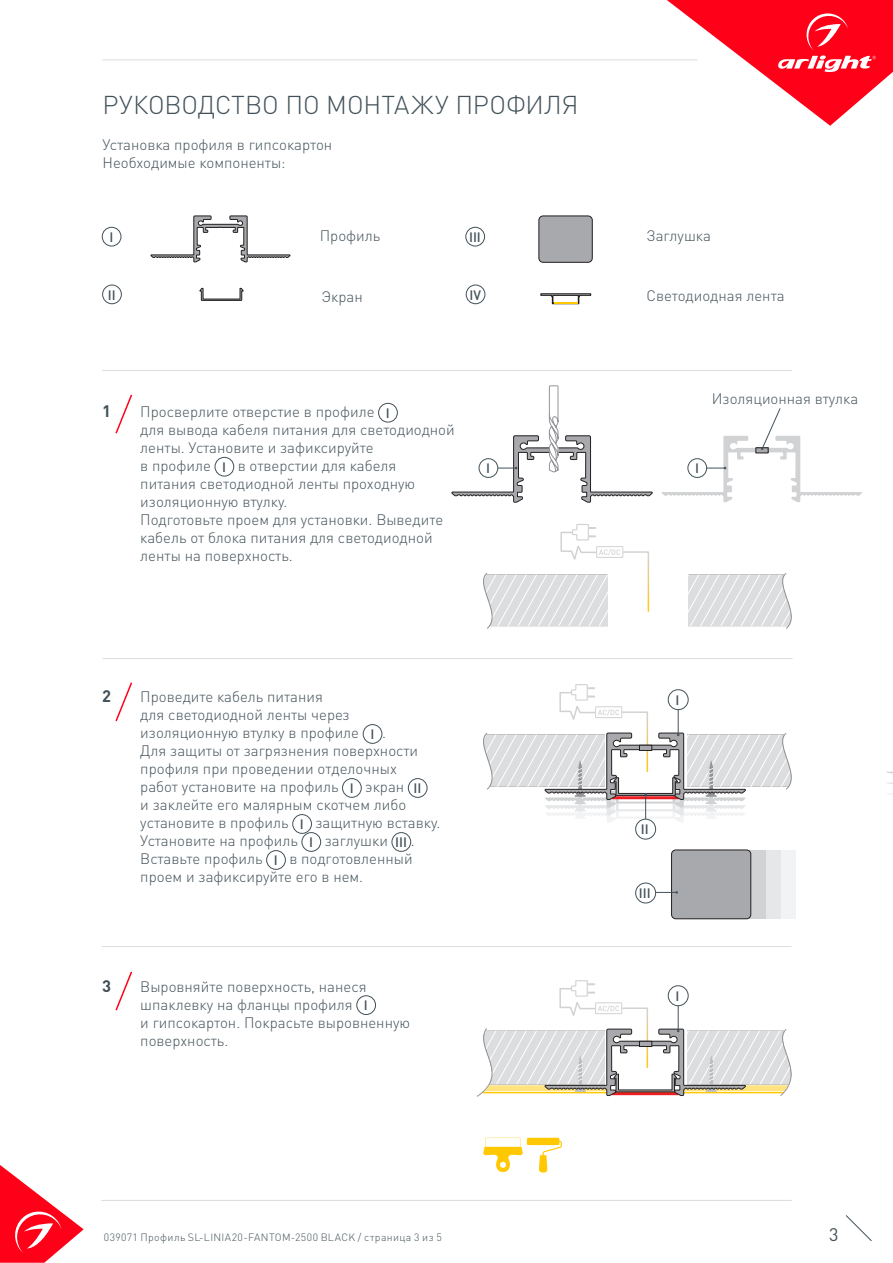
<style>
.page{position:relative;width:893px;height:1263px;background:#fff}
.page>*{position:absolute;margin:0;border:0;box-sizing:border-box;transform-origin:0 0}
.t1{font:300 25.5px "DIN Pro";letter-spacing:-.005em;color:#425159}
.t2{font:18px "DIN Pro";color:#425159}
.t3{font:700 16.5px "DIN Pro";color:#425159}
.t4{font:300 15px/18px "DIN Pro";color:#425159}
.t5{font:500 13.5px "DIN Pro";color:#425159}
.t6{font:300 10.5px "DIN Pro";letter-spacing:.035em;color:#425159}
</style>
<div class="page">
<svg style="left:0;top:1165px;width:84px;height:98px"></svg>
<svg style="left:845px;top:1215px;width:27px;height:26px"></svg>
<svg style="left:667px;top:0;width:226px;height:126px"></svg>
<hr style="left:102px;top:60px;width:595px;height:1px;background:#dcdddf">
<div style="left:717px;top:850px;width:79px;height:69px;background:#f2f3f4"></div>
<div style="left:702px;top:850px;width:79px;height:69px;background:#e6e7e9"></div>
<div style="left:687px;top:850px;width:79px;height:69px;background:#d1d2d4"></div>
<div style="left:671px;top:850px;width:80px;height:69px;background:#a8a9ad;border-radius:4px"></div>
<div style="left:671px;top:850px;width:80px;height:69px;border:1px solid #231f20;border-radius:4px"></div>
<svg style="left:540px;top:293px;width:51px;height:11px"></svg>
<hr style="left:554px;top:302px;width:23px;height:2px;background:#ffc800">
<div style="left:102px;top:227px;width:19px;height:19px;border:1px solid #425159;border-radius:50%"></div>
<div style="left:102px;top:285px;width:20px;height:19px;border:1px solid #425159;border-radius:50%"></div>
<div style="left:466px;top:227px;width:19px;height:19px;border:1px solid #425159;border-radius:50%"></div>
<div style="left:466px;top:285px;width:19px;height:19px;border:1px solid #425159;border-radius:50%"></div>
<svg style="left:151px;top:216px;width:140px;height:46px"></svg>
<div style="left:539px;top:216px;width:53px;height:46px;background:#a8a9ad;border-radius:4px"></div>
<div style="left:539px;top:216px;width:53px;height:46px;border:1px solid #231f20;border-radius:4px"></div>
<svg style="left:886px;top:771px;width:7px;height:24px"></svg>
<hr style="left:102px;top:1200px;width:689px;height:1px;background:#dcdddf">
<hr style="left:102px;top:370px;width:690px;height:1px;background:#dcdddf">
<hr style="left:103px;top:658px;width:690px;height:1px;background:#dcdddf">
<hr style="left:102px;top:946px;width:689px;height:1px;background:#dcdddf">
<div style="left:378px;top:403px;width:20px;height:19px;border:1px solid #425159;border-radius:50%"></div>
<div style="left:215px;top:457px;width:19px;height:19px;border:1px solid #425159;border-radius:50%"></div>
<div style="left:357px;top:995px;width:19px;height:20px;border:1px solid #425159;border-radius:50%"></div>
<div style="left:363px;top:724px;width:19px;height:19px;border:1px solid #425159;border-radius:50%"></div>
<div style="left:342px;top:778px;width:19px;height:19px;border:1px solid #425159;border-radius:50%"></div>
<div style="left:408px;top:778px;width:19px;height:19px;border:1px solid #425159;border-radius:50%"></div>
<div style="left:293px;top:814px;width:19px;height:19px;border:1px solid #425159;border-radius:50%"></div>
<div style="left:302px;top:832px;width:19px;height:19px;border:1px solid #425159;border-radius:50%"></div>
<div style="left:392px;top:832px;width:19px;height:19px;border:1px solid #425159;border-radius:50%"></div>
<div style="left:266px;top:850px;width:20px;height:19px;border:1px solid #425159;border-radius:50%"></div>
<svg style="left:115px;top:394px;width:18px;height:40px"></svg>
<svg style="left:115px;top:682px;width:18px;height:40px"></svg>
<svg style="left:115px;top:971px;width:18px;height:40px"></svg>
<svg style="left:483px;top:1138px;width:62px;height:34px"></svg>
<svg style="left:483px;top:524px;width:309px;height:105px"></svg>
<svg style="left:662px;top:408px;width:200px;height:94px"></svg>
<svg style="left:452px;top:385px;width:201px;height:117px"></svg>
<svg style="left:635px;top:823px;width:111px;height:97px"></svg>
<svg style="left:545px;top:1137px;width:17px;height:36px"></svg>
<svg style="left:199px;top:288px;width:45px;height:13px"></svg>
<svg style="left:477px;top:980px;width:315px;height:117px"></svg>
<div style="left:636px;top:819px;width:20px;height:20px;background:#fff;border-radius:50%"></div>
<div style="left:635px;top:819px;width:21px;height:20px;border:1px solid #425159;border-radius:50%"></div>
<svg style="left:483px;top:684px;width:309px;height:139px"></svg>
<p class="t1" style="left:103px;top:87px;width:477px">РУКОВОДСТВО ПО МОНТАЖУ ПРОФИЛЯ</p>
<p class="t4" style="left:103px;top:134px;width:231px">Установка профиля в гипсокартон</p>
<p class="t4" style="left:103px;top:152px;width:185px">Необходимые компоненты:</p>
<p class="t5" style="left:109px;top:228px;width:5px">I</p>
<p class="t5" style="left:108px;top:285px;width:9px">II</p>
<p class="t4" style="left:320px;top:226px;width:62px">Профиль</p>
<p class="t4" style="left:321px;top:287px;width:43px">Экран</p>
<p class="t5" style="left:469px;top:228px;width:13px">III</p>
<p class="t5" style="left:470px;top:285px;width:13px">IV</p>
<p class="t3" style="left:102px;top:400px;width:10px">1</p>
<p class="t4" style="left:140px;top:402px;width:236px">Просверлите отверстие в профиле</p>
<p class="t5" style="left:386px;top:404px;width:5px">I</p>
<p class="t4" style="left:140px;top:420px;width:316px">для вывода кабеля питания для светодиодной ленты. Установите и зафиксируйте<br>в профиле</p>
<p class="t4" style="left:140px;top:456px;width:304px;text-indent:97px">в отверстии для кабеля питания светодиодной ленты проходную изоляционную втулку.<br>Подготовьте проем для установки. Выведите кабель от блока питания для светодиодной ленты на поверхность.</p>
<p class="t5" style="left:222px;top:458px;width:5px">I</p>
<p class="t5" style="left:486px;top:459px;width:5px">I</p>
<p class="t3" style="left:102px;top:685px;width:10px">2</p>
<p class="t4" style="left:140px;top:687px;width:220px">Проведите кабель питания<br>для светодиодной ленты через изоляционную втулку в профиле</p>
<p class="t5" style="left:370px;top:725px;width:5px">I</p>
<p class="t4" style="left:140px;top:723px;width:279px;text-indent:242px">.<br>Для защиты от загрязнения поверхности профиля при проведении отделочных работ установите на профиль</p>
<p class="t5" style="left:350px;top:779px;width:5px">I</p>
<p class="t4" style="left:365px;top:777px;width:41px">экран</p>
<p class="t5" style="left:414px;top:779px;width:9px">II</p>
<p class="t4" style="left:140px;top:795px;width:268px">и заклейте его малярным скотчем либо установите в профиль</p>
<p class="t5" style="left:300px;top:815px;width:5px">I</p>
<p class="t4" style="left:315px;top:813px;width:126px">защитную вставку.</p>
<p class="t4" style="left:140px;top:831px;width:159px">Установите на профиль</p>
<p class="t5" style="left:309px;top:833px;width:5px">I</p>
<p class="t4" style="left:325px;top:831px;width:65px">заглушки</p>
<p class="t5" style="left:395px;top:833px;width:13px">III</p>
<p class="t4" style="left:411px;top:831px;width:5px">.</p>
<p class="t4" style="left:140px;top:849px;width:124px">Вставьте профиль</p>
<p class="t5" style="left:274px;top:851px;width:5px">I</p>
<p class="t4" style="left:140px;top:849px;width:274px;text-indent:149px">в подготовленный проем и зафиксируйте его в нем.</p>
<p class="t3" style="left:102px;top:974px;width:10px">3</p>
<p class="t4" style="left:140px;top:976px;width:228px">Выровняйте поверхность, нанеся шпаклевку на фланцы профиля</p>
<p class="t5" style="left:364px;top:996px;width:5px">I</p>
<p class="t4" style="left:140px;top:1012px;width:271px">и гипсокартон. Покрасьте выровненную поверхность.</p>
<p class="t4" style="left:646px;top:226px;width:66px">Заглушка</p>
<p class="t4" style="left:646px;top:286px;width:140px">Светодиодная лента</p>
<p class="t4" style="left:712px;top:389px;width:148px">Изоляционная втулка</p>
<p class="t5" style="left:695px;top:459px;width:5px">I</p>
<p class="t5" style="left:675px;top:691px;width:5px">I</p>
<p class="t5" style="left:641px;top:820px;width:9px">II</p>
<p class="t5" style="left:639px;top:884px;width:13px">III</p>
<p class="t5" style="left:675px;top:987px;width:5px">I</p>
<p class="t6" style="left:104px;top:1230px;width:339px">039071 Профиль SL-LINIA20-FANTOM-2500 BLACK / страница 3 из 5</p>
<p class="t2" style="left:829px;top:1222px;width:11px">3</p>
</div>
